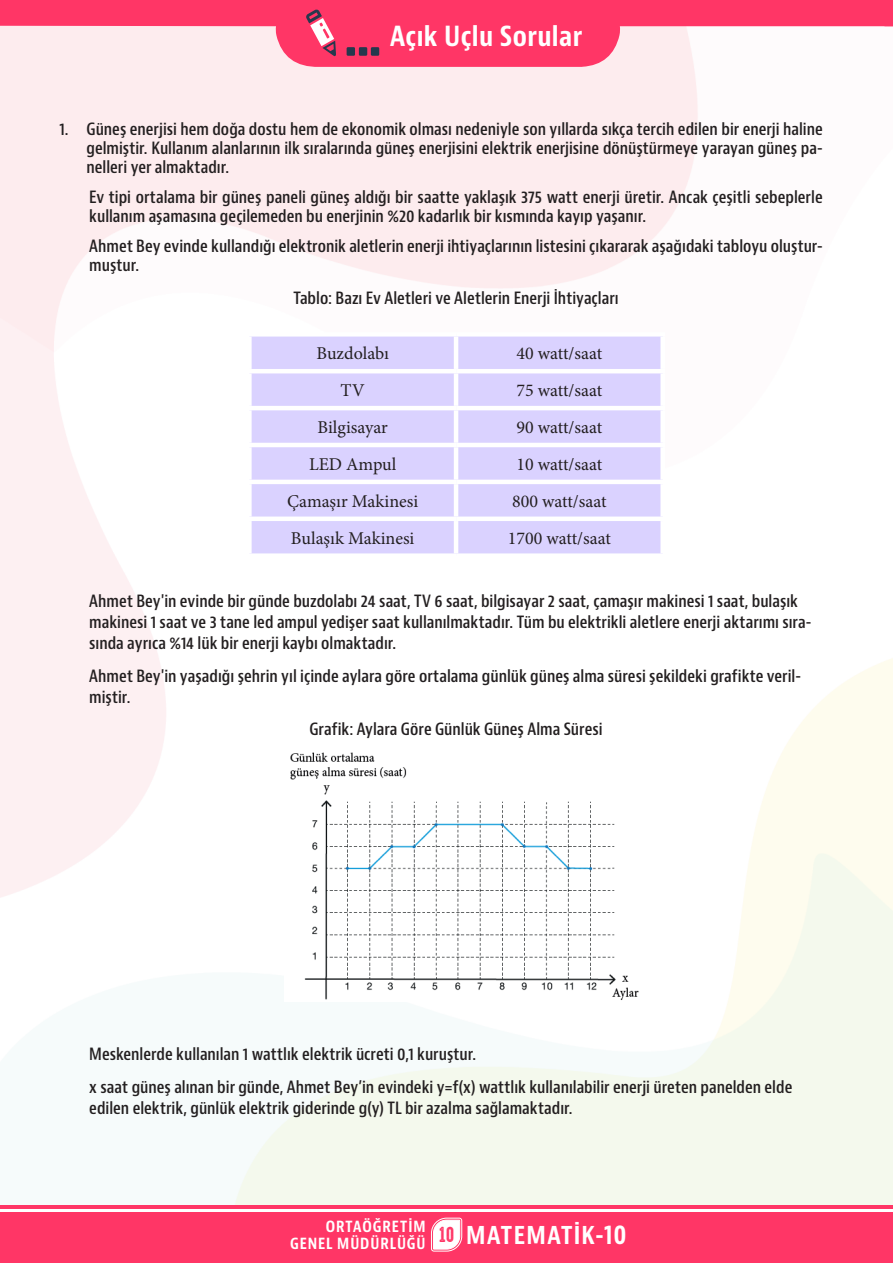
<style>
.page{position:relative;width:893px;height:1263px;background:#fff}
.page>*{position:absolute;margin:0;border:0;box-sizing:border-box;transform-origin:0 0}
.etkinlikadı{font:700 condensed 27px "Bernino Sans";letter-spacing:.015em;color:#fff}
.t1{font:700 condensed 24px "Bernino Sans";letter-spacing:.055em;color:#fff}
.t2{font:21px/25.7px "Calibri";color:#000}
.t3{font:18px "Minion Pro";color:#231f20}
.body_copy{font:600 condensed 16.5px/18.9px "Bernino Sans";color:#231f20}
.t4{font:italic 16.5px "Calibri";color:#000}
.t5{font:700 condensed 15px/17.2px "Bernino Sans";letter-spacing:.06em;color:#fff;text-align:right}
.s1{font-weight:700;color:#2e74b5}
.s2{font-family:"High Voltage Rough";font-weight:400;font-stretch:normal;font-size:19.5px;color:#ff3666}
.s3{font-size:26.7px}
</style>
<div class="page">
<div style="left:0;top:67px;width:608px;height:7px;background:#fdecee"></div>
<hr style="left:0;top:1205px;width:893px;height:4px;background:#ff3666">
<div style="left:0;top:1212px;width:893px;height:51px;background:#ff3666"></div>
<svg style="left:0;top:0;width:893px;height:67px;background:#fe809d"></svg>
<svg style="left:430px;top:1217px;width:33px;height:35px"></svg>
<svg style="left:347px;top:47px;width:32px;height:9px"></svg>
<svg style="left:306px;top:9px;width:30px;height:47px"></svg>
<div style="left:252px;top:337px;width:408px;height:216px;background:#dad2ff"></div>
<hr style="left:454px;top:337px;width:4px;height:32px;background:#fff">
<hr style="left:247px;top:369px;width:209px;height:4px;background:#fff">
<hr style="left:456px;top:369px;width:209px;height:4px;background:#fff">
<hr style="left:454px;top:373px;width:4px;height:33px;background:#fff">
<hr style="left:247px;top:406px;width:209px;height:4px;background:#fff">
<hr style="left:456px;top:406px;width:209px;height:4px;background:#fff">
<hr style="left:454px;top:410px;width:4px;height:33px;background:#fff">
<hr style="left:247px;top:443px;width:209px;height:4px;background:#fff">
<hr style="left:456px;top:443px;width:209px;height:4px;background:#fff">
<hr style="left:454px;top:447px;width:4px;height:33px;background:#fff">
<hr style="left:247px;top:480px;width:209px;height:4px;background:#fff">
<hr style="left:456px;top:480px;width:209px;height:4px;background:#fff">
<hr style="left:454px;top:484px;width:4px;height:32px;background:#fff">
<div style="left:247px;top:516px;width:209px;height:5px;background:#fff"></div>
<div style="left:456px;top:516px;width:209px;height:5px;background:#fff"></div>
<hr style="left:454px;top:521px;width:4px;height:32px;background:#fff">
<img style="left:290px;top:752px;width:349px;height:249px">
<p class="etkinlikadı" style="left:390px;top:20px;width:194px">Açık Uçlu Sorular</p>
<p class="body_copy" style="left:87px;top:120px;width:738px;text-align:justify;text-indent:-27px">1. Güneş enerjisi hem doğa dostu hem de ekonomik olması nedeniyle son yıllarda sıkça tercih edilen bir enerji haline gelmiştir. Kullanım alanlarının ilk sıralarında güneş enerjisini elektrik enerjisine dönüştürmeye yarayan güneş pa&shy;nelleri yer almaktadır.</p>
<p class="body_copy" style="left:89px;top:188px;width:735px">Ev tipi ortalama bir güneş paneli güneş aldığı bir saatte yaklaşık 375 watt enerji üretir. Ancak çeşitli sebeplerle kullanım aşamasına geçilemeden bu enerjinin %20 kadarlık bir kısmında kayıp yaşanır.</p>
<p class="body_copy" style="left:89px;top:237px;width:735px">Ahmet Bey evinde kullandığı elektronik aletlerin enerji ihtiyaçlarının listesini çıkararak aşağıdaki tabloyu oluştur&shy;muştur.</p>
<p class="body_copy" style="left:293px;top:289px;width:327px">Tablo: Bazı Ev Aletleri ve Aletlerin Enerji İhtiyaçları</p>
<p class="t3" style="left:317px;top:341px;width:74px">Buzdolabı</p>
<p class="t3" style="left:517px;top:341px;width:87px">40 watt/saat</p>
<p class="t3" style="left:341px;top:378px;width:26px">TV</p>
<p class="t3" style="left:517px;top:378px;width:87px">75 watt/saat</p>
<p class="t3" style="left:318px;top:415px;width:72px">Bilgisayar</p>
<p class="t3" style="left:517px;top:415px;width:87px">90 watt/saat</p>
<p class="t3" style="left:309px;top:452px;width:89px">LED Ampul</p>
<p class="t3" style="left:517px;top:452px;width:87px">10 watt/saat</p>
<p class="t3" style="left:287px;top:489px;width:132px">Çamaşır Makinesi</p>
<p class="t3" style="left:512px;top:489px;width:96px">800 watt/saat</p>
<p class="t3" style="left:291px;top:526px;width:125px">Bulaşık Makinesi</p>
<p class="t3" style="left:508px;top:526px;width:104px">1700 watt/saat</p>
<p class="t2" style="left:161px;top:124px;width:210px">panelleri yer almaktadır.</p>
<p class="t2" style="left:161px;top:189px;width:652px">üretir. Ancak çeşitli sebeplerle kullanım aşamasına geçilemeden bu enerjinin</p>
<p class="t2" style="left:161px;top:240px;width:647px">Ahmet Bey evinde kullandığı elektronik aletlerin enerji ihtiyaçlarının listesini</p>
<p class="body_copy" style="left:89px;top:591px;width:724px;line-height:21px">Ahmet Bey'in evinde bir günde buzdolabı 24 saat, TV 6 saat, bilgisayar 2 saat, çamaşır makinesi 1 saat, bulaşık makinesi 1 saat ve 3 tane led ampul yedişer saat kullanılmaktadır. Tüm bu elektrikli aletlere enerji aktarımı sıra&shy;sında ayrıca %14 lük bir enerji kaybı olmaktadır.</p>
<p class="body_copy" style="left:89px;top:666px;width:713px;line-height:21px">Ahmet Bey'in yaşadığı şehrin yıl içinde aylara göre ortalama günlük güneş alma süresi şekildeki grafikte veril&shy;miştir.</p>
<p class="body_copy" style="left:309px;top:720px;width:295px">Grafik: Aylara Göre Günlük Güneş Alma Süresi</p>
<p class="t2" style="left:161px;top:596px;width:668px">saat kullanılmaktadır. Tüm bu elektrikli aletlere enerji aktarımı sırasında ayrıca %14 lük bir enerji kaybı olmaktadır.</p>
<p class="t4" style="left:307px;top:714px;width:310px"><span class="s1">Grafik</span>: Aylara Göre Günlük Güneş Alma Süresi</p>
<p class="body_copy" style="left:89px;top:1045px;width:388px">Meskenlerde kullanılan 1 wattlık elektrik ücreti 0,1 kuruştur.</p>
<p class="body_copy" style="left:89px;top:1077px;width:705px;line-height:21px">x saat güneş alınan bir günde, Ahmet Bey’in evindeki y=f(x) wattlık kullanılabilir enerji üreten panelden elde edilen elektrik, günlük elektrik giderinde g(y) TL bir azalma sağlamaktadır.</p>
<p class="t5" style="left:290px;top:1218px;width:137px">ORTAÖĞRETİM<br>GENEL MÜDÜRLÜĞÜ</p>
<h2 class="t1" style="left:439px;top:1221px;width:189px"><span class="s2">10</span> MATEMATİK-<span class="s3">10</span></h2>
</div>
